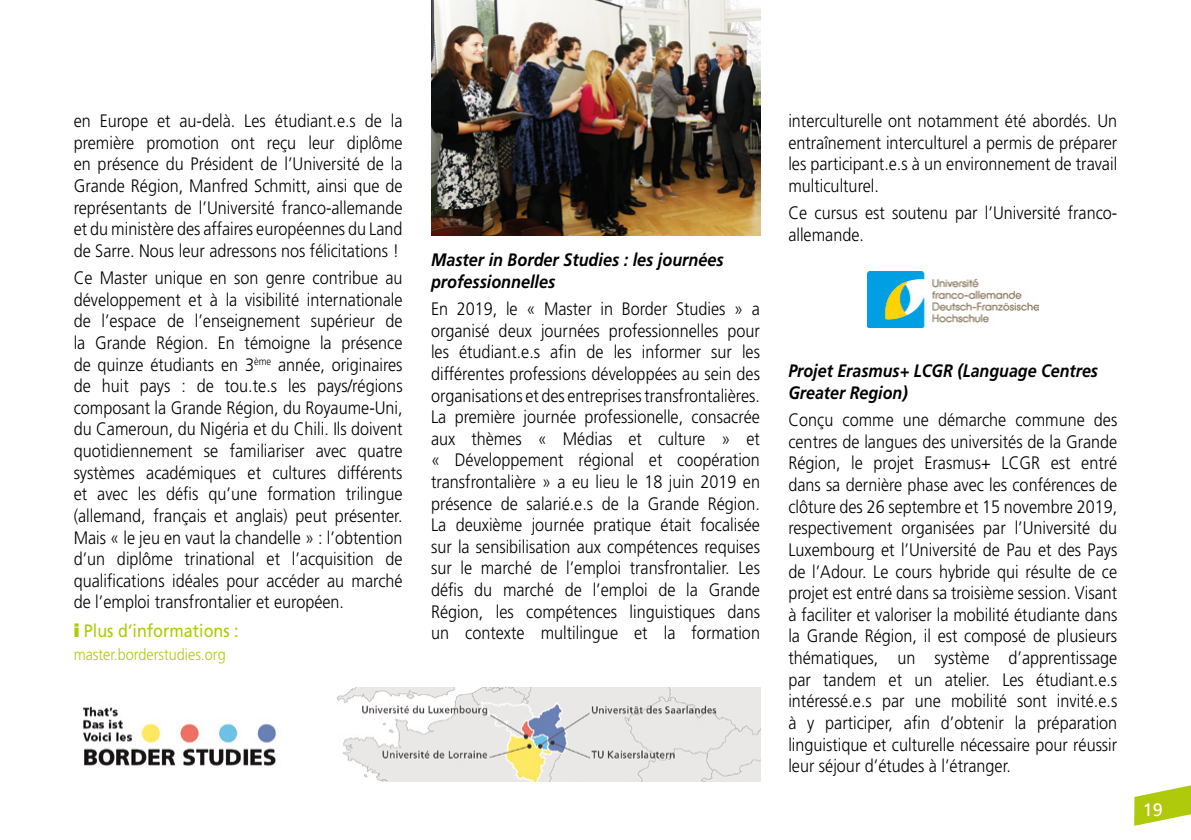
<style>
.page{position:relative;width:1191px;height:840px;background:#fff}
.page>*{position:absolute;margin:0;border:0;box-sizing:border-box;transform-origin:0 0}
.t1{font:300 18px/21.6px "Frutiger";color:#000;text-align:justify;scale:.9 1}
.t2{font:italic 700 18px/21.6px "Frutiger";color:#000;scale:.9 1}
.t3{font:italic 700 18px/21.6px "Frutiger";color:#000;scale:.89 1}
.t4{font:18px "Frutiger";color:#afca0b;scale:.9 1}
.t5{font:18px "Frutiger";color:#fff}
.t6{font:300 16px "Frutiger";color:#afca0b;scale:.9 1}
.s1{font-weight:900}
</style>
<div class="page">
<svg style="left:1134px;top:785px;width:57px;height:40px"></svg>
<img style="left:83px;top:687px;width:677px;height:94px">
<img style="left:431px;top:0;width:329px;height:235px">
<img style="left:868px;top:271px;width:170px;height:56px">
<p class="t1" style="left:74px;top:110px;width:367px">en Europe et au-delà. Les étudiant.e.s de la première promotion ont reçu leur diplôme en présence du Président de l’Université de la Grande Région, Manfred Schmitt, ainsi que de représentants de l’Université franco-allemande et du ministère des affaires européennes du Land de Sarre. Nous leur adressons nos félicitations !</p>
<p class="t1" style="left:74px;top:267px;width:367px">Ce Master unique en son genre contribue au développement et à la visibilité internationale de l’espace de l’enseignement supérieur de la Grande Région. En témoigne la présence de quinze étudiants en 3<sup>ème</sup> année, originaires de huit pays : de tou.te.s les pays/régions composant la Grande Région, du Royaume-Uni, du Cameroun, du Nigéria et du Chili. Ils doivent quotidiennement se familiariser avec quatre systèmes académiques et cultures différents et avec les défis qu’une formation trilingue (allemand, français et anglais) peut présenter.<br>Mais « le jeu en vaut la chandelle » : l’obtention d’un diplôme trinational et l’acquisition de qualifications idéales pour accéder au marché de l’emploi transfrontalier et européen.</p>
<p class="t4" style="left:74px;top:620px;width:185px"><span class="s1">i</span> Plus d’informations :</p>
<p class="t6" style="left:74px;top:644px;width:170px">master.borderstudies.org</p>
<p class="t2" style="left:431px;top:249px;width:327px">Master in Border Studies : les journées professionnelles</p>
<p class="t1" style="left:431px;top:298px;width:367px">En 2019, le « Master in Border Studies » a organisé deux journées professionnelles pour les étudiant.e.s afin de les informer sur les différentes professions développées au sein des organisations et des entreprises transfrontalières.<br>La première journée professionelle, consacrée aux thèmes « Médias et culture » et « Développement régional et coopération transfrontalière » a eu lieu le 18 juin 2019 en présence de salarié.e.s de la Grande Région.<br>La deuxième journée pratique était focalisée sur la sensibilisation aux compétences requises sur le marché de l’emploi transfrontalier. Les défis du marché de l’emploi de la Grande Région, les compétences linguistiques dans un contexte multilingue et la formation</p>
<p class="t1" style="left:788px;top:110px;width:367px">interculturelle ont notamment été abordés. Un entraînement interculturel a permis de préparer les participant.e.s à un environnement de travail multiculturel.</p>
<p class="t1" style="left:788px;top:202px;width:367px">Ce cursus est soutenu par l’Université franco&shy;allemande.</p>
<p class="t3" style="left:788px;top:360px;width:349px">Projet Erasmus+ LCGR (Language Centres<br>Greater Region)</p>
<p class="t1" style="left:788px;top:409px;width:367px">Conçu comme une démarche commune des centres de langues des universités de la Grande Région, le projet Erasmus+ LCGR est entré dans sa dernière phase avec les conférences de clôture des 26 septembre et 15 novembre 2019, respectivement organisées par l’Université du Luxembourg et l’Université de Pau et des Pays de l’Adour. Le cours hybride qui résulte de ce projet est entré dans sa troisième session. Visant à faciliter et valoriser la mobilité étudiante dans la Grande Région, il est composé de plusieurs thématiques, un système d’apprentissage par tandem et un atelier. Les étudiant.e.s intéressé.e.s par une mobilité sont invité.e.s à y participer, afin d’obtenir la préparation linguistique et culturelle nécessaire pour réussir leur séjour d’études à l’étranger.</p>
<p class="t5" style="left:1142px;top:798px;width:22px">19</p>
</div>
